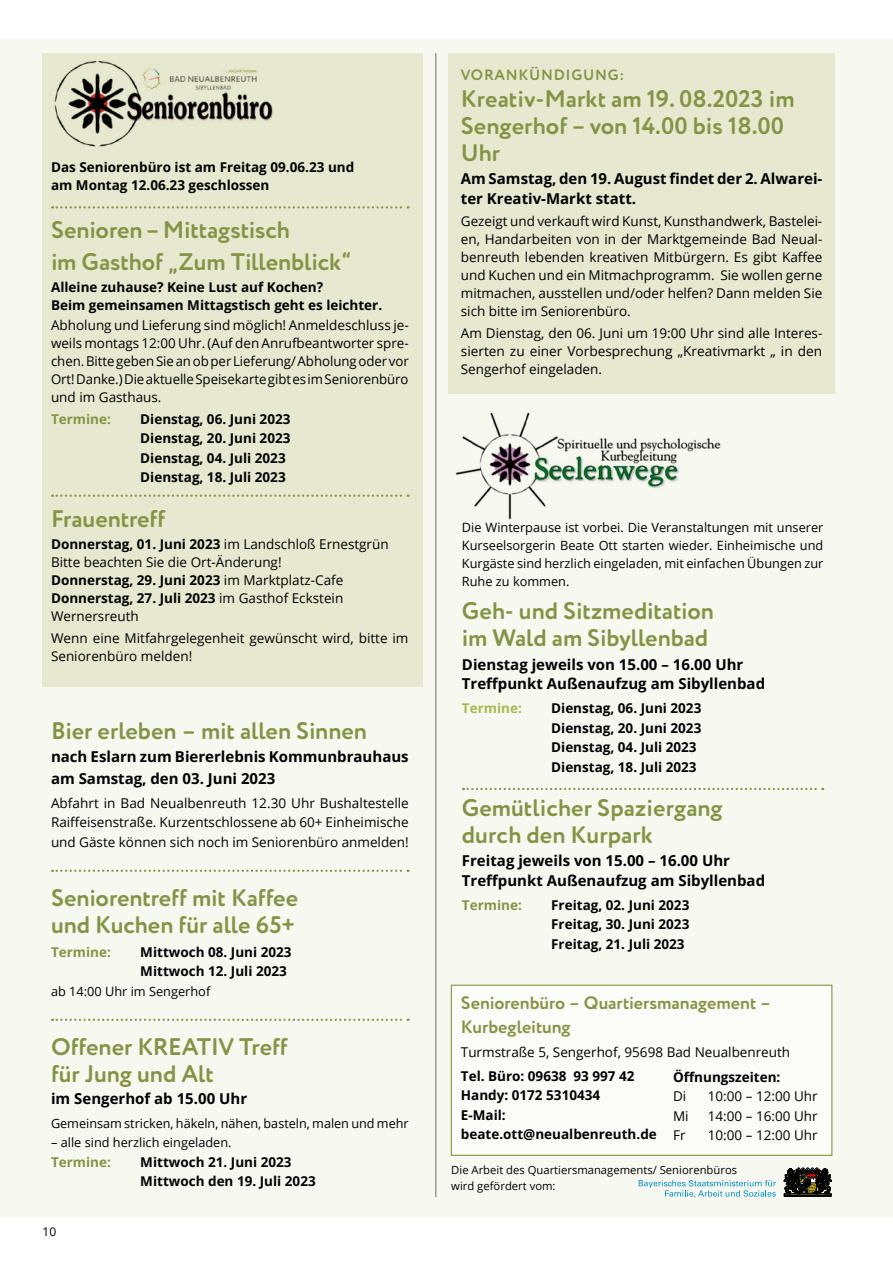
<style>
.page{position:relative;width:893px;height:1263px;background:#fff}
.page>*{position:absolute;margin:0;border:0;box-sizing:border-box;transform-origin:0 0}
.t1{font:700 24px/27px "Circe Rounded";color:#849444}
.t2{font:700 18px/24px "Circe Rounded";letter-spacing:-.005em;color:#849444}
.t3{font:700 15px/19.5px "Open Sans";color:#000}
.t4{font:700 15px "Circe Rounded";letter-spacing:.05em;color:#849444}
.t5{font:13.5px/18px "Open Sans";color:#000;text-align:justify}
.t6{font:700 13.5px/19.5px "Open Sans";color:#000}
.t7{font:700 13.5px "Open Sans";color:#849444}
.t8{font:700 13.5px "Open Sans";color:#a7b851}
.t9{font:12.75px/18px "Open Sans";color:#000;text-align:justify}
.t10{font:12px "Open Sans";color:#000}
.t11{font:11.25px/16.5px "Open Sans";color:#000}
.s1{font-weight:700}
</style>
<div class="page">
<div style="left:0;top:39px;width:893px;height:1178px;background:#f7f8f0"></div>
<div style="left:43px;top:53px;width:380px;height:634px;background:#e6e9cf"></div>
<div style="left:448px;top:53px;width:386px;height:340px;background:#e6e9cf"></div>
<svg style="left:639px;top:1180px;width:137px;height:17px"></svg>
<hr style="left:785px;top:1196px;width:45px;height:1px;background:#000">
<svg style="left:783px;top:1168px;width:48px;height:28px"></svg>
<div style="left:451px;top:985px;width:381px;height:171px;background:#fbfbf8;border:1px solid #849444"></div>
<svg style="left:52px;top:206px;width:357px;height:2px"></svg>
<svg style="left:52px;top:495px;width:357px;height:2px"></svg>
<svg style="left:52px;top:870px;width:357px;height:2px"></svg>
<svg style="left:52px;top:1019px;width:357px;height:2px"></svg>
<img style="left:42px;top:57px;width:231px;height:92px">
<svg style="left:463px;top:788px;width:360px;height:2px"></svg>
<img style="left:455px;top:412px;width:266px;height:108px">
<hr style="left:436px;top:53px;width:1px;height:1144px;background:#706f6f">
<p class="t6" style="left:51px;top:158px;width:305px;line-height:18px">Das Seniorenbüro ist am Freitag 09.06.23 und am Montag 12.06.23 geschlossen</p>
<h1 class="t1" style="left:51px;top:215px;width:302px;line-height:31.5px">Senioren–Mittagstisch<br>im Gasthof „Zum Tillenblick“</h1>
<p class="t6" style="left:51px;top:278px;width:333px;line-height:18px">Alleine zuhause? Keine Lust auf Kochen?<br>Beim gemeinsamen Mittagstisch geht es leichter.</p>
<p class="t5" style="left:51px;top:316px;width:359px">Abholung und Lieferung sind möglich! Anmeldeschluss je&shy;weils montags 12:00 Uhr. (Auf den Anrufbeantworter spre&shy;chen. Bitte geben Sie an ob per Lieferung/ Abholung oder vor Ort! Danke.) Die aktuelle Speisekarte gibt es im Seniorenbüro und im Gasthaus.</p>
<p class="t7" style="left:51px;top:410px;width:61px">Termine:</p>
<p class="t6" style="left:140px;top:409px;width:152px">Dienstag, 06. Juni 2023<br>Dienstag, 20. Juni 2023<br>Dienstag, 04. Juli 2023<br>Dienstag, 18. Juli 2023</p>
<h1 class="t1" style="left:51px;top:506px;width:116px">Frauentreff</h1>
<p class="t5" style="left:51px;top:535px;width:339px;text-align:left"><span class="s1">Donnerstag, 01. Juni 2023</span> im Landschloß Ernestgrün Bitte beachten Sie die Ort-Änderung!<br><span class="s1">Donnerstag, 29. Juni 2023</span> im Marktplatz-Cafe <span class="s1">Donnerstag, 27. Juli 2023</span> im Gasthof Eckstein Wernersreuth</p>
<p class="t5" style="left:51px;top:629px;width:359px">Wenn eine Mitfahrgelegenheit gewünscht wird, bitte im<br>Seniorenbüro melden!</p>
<h1 class="t1" style="left:51px;top:718px;width:317px">Bier erleben – mit allen Sinnen</h1>
<p class="t3" style="left:51px;top:745px;width:359px;line-height:22.2px">nach Eslarn zum Biererlebnis Kommunbrauhaus am Samstag, den 03. Juni 2023</p>
<p class="t5" style="left:51px;top:793px;width:359px;line-height:19.5px">Abfahrt in Bad Neualbenreuth 12.30 Uhr Bushaltestelle Raiffeisenstraße. Kurzentschlossene ab 60+ Einheimische und Gäste können sich noch im Seniorenbüro anmelden!</p>
<h1 class="t1" style="left:51px;top:885px;width:249px">Seniorentreff mit Kaffee und Kuchen für alle 65+</h1>
<p class="t7" style="left:51px;top:942px;width:61px">Termine:</p>
<p class="t6" style="left:140px;top:942px;width:153px">Mittwoch 08. Juni 2023<br>Mittwoch 12. Juli 2023</p>
<p class="t9" style="left:51px;top:982px;width:161px">ab 14:00 Uhr im Sengerhof</p>
<h1 class="t1" style="left:51px;top:1034px;width:238px">Offener KREATIV Treff für Jung und Alt</h1>
<p class="t3" style="left:51px;top:1088px;width:198px">im Sengerhof ab 15.00 Uhr</p>
<p class="t9" style="left:51px;top:1114px;width:359px">Gemeinsam stricken, häkeln, nähen, basteln, malen und mehr</p>
<p class="t9" style="left:51px;top:1133px;width:182px">– alle sind herzlich eingeladen.</p>
<p class="t7" style="left:51px;top:1153px;width:61px">Termine:</p>
<p class="t6" style="left:140px;top:1152px;width:177px">Mittwoch 21. Juni 2023<br>Mittwoch den 19. Juli 2023</p>
<p class="t10" style="left:43px;top:1223px;width:15px">10</p>
<p class="t4" style="left:461px;top:66px;width:165px">VORANKÜNDIGUNG:</p>
<h1 class="t1" style="left:461px;top:86px;width:335px">Kreativ-Markt am 19. 08.2023 im<br>Sengerhof – von 14.00 bis 18.00<br>Uhr</h1>
<p class="t3" style="left:461px;top:169px;width:363px">Am Samstag, den 19. August findet der 2. Alwarei&shy;ter Kreativ-Markt statt.</p>
<p class="t5" style="left:461px;top:212px;width:363px">Gezeigt und verkauft wird Kunst, Kunsthandwerk, Bastelei&shy;en, Handarbeiten von in der Marktgemeinde Bad Neual&shy;benreuth lebenden kreativen Mitbürgern. Es gibt Kaffee und Kuchen und ein Mitmachprogramm. Sie wollen gerne mitmachen, ausstellen und/oder helfen? Dann melden Sie sich bitte im Seniorenbüro.</p>
<p class="t5" style="left:461px;top:324px;width:363px">Am Dienstag, den 06. Juni um 19:00 Uhr sind alle Interes&shy;sierten zu einer Vorbesprechung „Kreativmarkt „ in den Sengerhof eingeladen.</p>
<p class="t9" style="left:462px;top:518px;width:363px">Die Winterpause ist vorbei. Die Veranstaltungen mit unserer Kurseelsorgerin Beate Ott starten wieder. Einheimische und Kurgäste sind herzlich eingeladen, mit einfachen Übungen zur Ruhe zu kommen.</p>
<h1 class="t1" style="left:462px;top:598px;width:253px">Geh- und Sitzmeditation im Wald am Sibyllenbad</h1>
<p class="t3" style="left:462px;top:654px;width:305px">Dienstag jeweils von 15.00 – 16.00 Uhr<br>Treffpunkt Außenaufzug am Sibyllenbad</p>
<p class="t8" style="left:462px;top:699px;width:61px">Termine:</p>
<p class="t6" style="left:551px;top:698px;width:152px">Dienstag, 06. Juni 2023<br>Dienstag, 20. Juni 2023<br>Dienstag, 04. Juli 2023<br>Dienstag, 18. Juli 2023</p>
<h1 class="t1" style="left:462px;top:795px;width:262px">Gemütlicher Spaziergang durch den Kurpark</h1>
<p class="t3" style="left:462px;top:851px;width:305px">Freitag jeweils von 15.00 – 16.00 Uhr<br>Treffpunkt Außenaufzug am Sibyllenbad</p>
<p class="t7" style="left:462px;top:895px;width:61px">Termine:</p>
<p class="t6" style="left:551px;top:894px;width:140px;text-align:justify">Freitag, 02. Juni 2023<br>Freitag, 30. Juni 2023<br>Freitag, 21. Juli 2023</p>
<h2 class="t2" style="left:461px;top:992px;width:312px">Seniorenbüro – Quartiersmanagement –<br>Kurbegleitung</h2>
<p class="t5" style="left:461px;top:1043px;width:331px">Turmstraße 5, Sengerhof, 95698 Bad Neualbenreuth</p>
<p class="t6" style="left:461px;top:1066px;width:198px">Tel. Büro: 09638 93 997 42<br>Handy: 0172 5310434<br>E-Mail: beate.ott@neualbenreuth.de</p>
<p class="t6" style="left:673px;top:1067px;width:109px">Öffnungszeiten:</p>
<p class="t5" style="left:673px;top:1087px;width:15px">Di</p>
<p class="t5" style="left:708px;top:1087px;width:111px">10:00 – 12:00 Uhr</p>
<p class="t5" style="left:673px;top:1107px;width:17px">Mi</p>
<p class="t5" style="left:708px;top:1107px;width:111px">14:00 – 16:00 Uhr</p>
<p class="t5" style="left:673px;top:1126px;width:14px">Fr</p>
<p class="t5" style="left:708px;top:1126px;width:111px">10:00 – 12:00 Uhr</p>
<p class="t11" style="left:451px;top:1161px;width:287px">Die Arbeit des Quartiersmanagements/ Seniorenbüros wird gefördert vom:</p>
</div>
